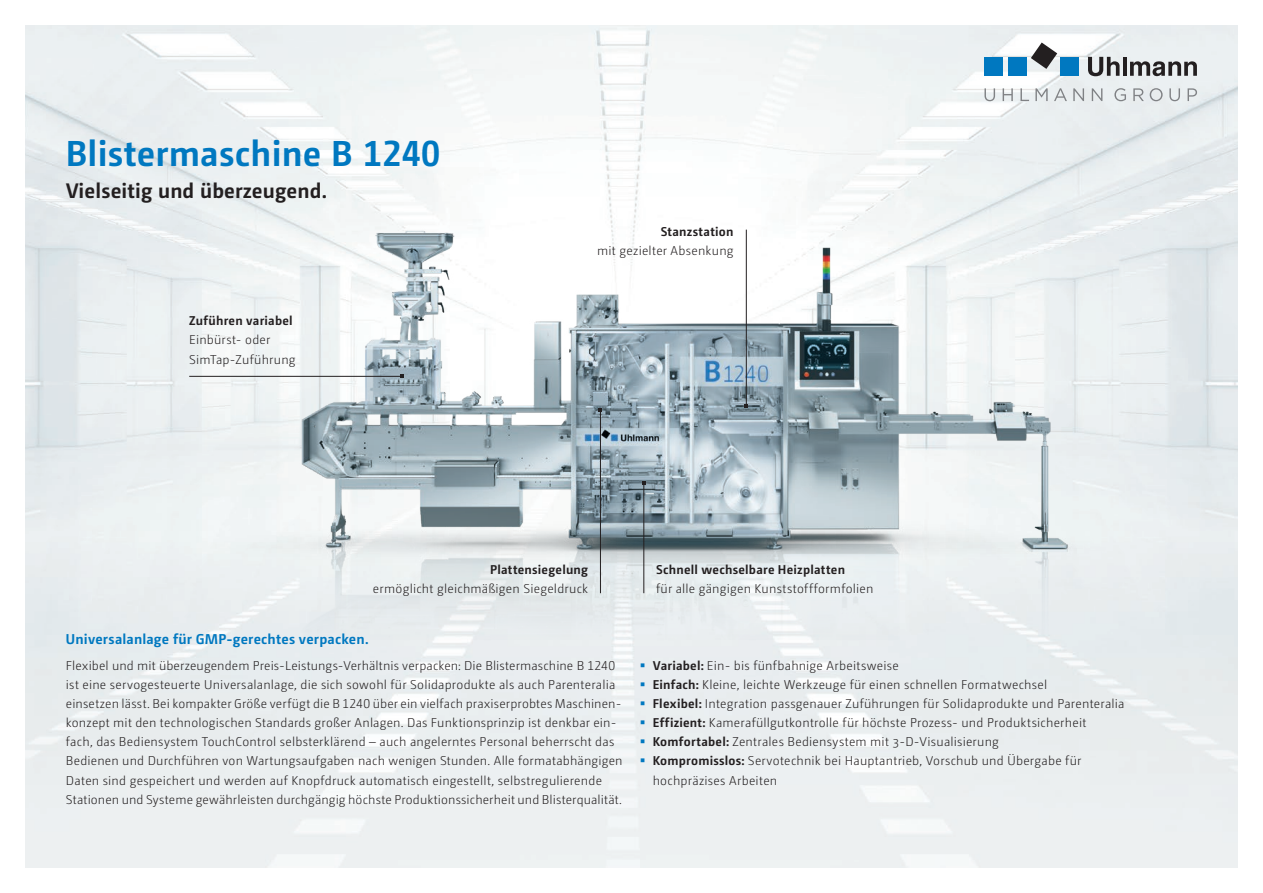
<style>
.page{position:relative;width:1263px;height:893px;background:#fff}
.page>*{position:absolute;margin:0;border:0;box-sizing:border-box;transform-origin:0 0}
.t1{font:700 36px "Camingo Dos Pro";letter-spacing:.005em;color:#0078c0}
.t2{font:700 21px "Camingo Dos Pro";letter-spacing:.005em;color:#231f20}
.t3{font:700 14.25px "Camingo Dos Pro";letter-spacing:.015em;color:#0078c0}
.t4{font:300 12.75px/19.2px "Camingo Dos Pro";letter-spacing:.015em;color:#231f20}
.t5{font:700 12.75px "Camingo Dos Pro";letter-spacing:.02em;color:#231f20}
.s1{font-weight:700}
</style>
<div class="page">
<img style="left:26px;top:26px;width:1211px;height:841px">
<img style="left:184px;top:217px;width:990px;height:423px">
<svg style="left:1031px;top:43px;width:26px;height:26px"></svg>
<div style="left:984px;top:57px;width:19px;height:19px;background:#0078c0"></div>
<div style="left:1008px;top:57px;width:19px;height:19px;background:#0078c0"></div>
<div style="left:1059px;top:57px;width:19px;height:19px;background:#0078c0"></div>
<svg style="left:1088px;top:57px;width:31px;height:19px"></svg>
<hr style="left:1123px;top:57px;width:3px;height:19px;background:#231f20">
<svg style="left:1130px;top:61px;width:67px;height:15px"></svg>
<svg style="left:984px;top:88px;width:213px;height:13px;background:#d5d9da"></svg>
<hr style="left:189px;top:376px;width:213px;height:1px;background:#231f20">
<hr style="left:600px;top:410px;width:1px;height:183px;background:#231f20">
<hr style="left:643px;top:483px;width:1px;height:110px;background:#231f20">
<hr style="left:746px;top:230px;width:1px;height:176px;background:#231f20">
<svg style="left:641px;top:663px;width:4px;height:4px"></svg>
<svg style="left:641px;top:682px;width:4px;height:4px"></svg>
<svg style="left:641px;top:701px;width:4px;height:4px"></svg>
<svg style="left:641px;top:721px;width:4px;height:3px"></svg>
<svg style="left:641px;top:740px;width:4px;height:3px"></svg>
<svg style="left:641px;top:759px;width:4px;height:4px"></svg>
<h1 class="t1" style="left:66px;top:131px;width:376px">Blistermaschine B 1240</h1>
<h2 class="t2" style="left:66px;top:178px;width:263px">Vielseitig und überzeugend.</h2>
<p class="t5" style="left:189px;top:313px;width:105px">Zuführen variabel</p>
<p class="t4" style="left:189px;top:330px;width:108px">Einbürst- oder<br>SimTap-Zuführung</p>
<p class="t5" style="left:661px;top:224px;width:74px">Stanzstation</p>
<p class="t4" style="left:597px;top:241px;width:138px">mit gezielter Absenkung</p>
<p class="t5" style="left:490px;top:562px;width:100px">Plattensiegelung</p>
<p class="t4" style="left:373px;top:579px;width:217px">ermöglicht gleichmäßigen Siegeldruck</p>
<p class="t5" style="left:656px;top:562px;width:190px">Schnell wechselbare Heizplatten</p>
<p class="t4" style="left:656px;top:579px;width:219px">für alle gängigen Kunststoffformfolien</p>
<p class="t3" style="left:66px;top:631px;width:304px">Universalanlage für GMP-gerechtes verpacken.</p>
<p class="t4" style="left:66px;top:656px;width:558px">Flexibel und mit überzeugendem Preis-Leistungs-Verhältnis verpacken: Die Blistermaschine B 1240 ist eine servogesteuerte Universalanlage, die sich sowohl für Solidaprodukte als auch Parenteralia einsetzen lässt. Bei kompakter Größe verfügt die B 1240 über ein vielfach praxiserprobtes Maschinen&shy;konzept mit den technologischen Standards großer Anlagen. Das Funktionsprinzip ist denkbar ein&shy;fach, das Bediensystem TouchControl selbsterklärend – auch angelerntes Personal beherrscht das Bedienen und Durchführen von Wartungsaufgaben nach wenigen Stunden. Alle formatabhängigen Daten sind gespeichert und werden auf Knopfdruck automatisch eingestellt, selbstregulierende Stationen und Systeme gewährleisten durchgängig höchste Produktionssicherheit und Blisterqualität.</p>
<p class="t4" style="left:653px;top:656px;width:473px"><span class="s1">Variabel:</span> Ein- bis fünfbahnige Arbeitsweise<br><span class="s1">Einfach:</span> Kleine, leichte Werkzeuge für einen schnellen Formatwechsel<br><span class="s1">Flexibel:</span> Integration passgenauer Zuführungen für Solidaprodukte und Parenteralia <span class="s1">Effizient:</span> Kamerafüllgutkontrolle für höchste Prozess- und Produktsicherheit <span class="s1">Komfortabel:</span> Zentrales Bediensystem mit 3-D-Visualisierung<br><span class="s1">Kompromisslos:</span> Servotechnik bei Hauptantrieb, Vorschub und Übergabe für hochpräzises Arbeiten</p>
</div>
